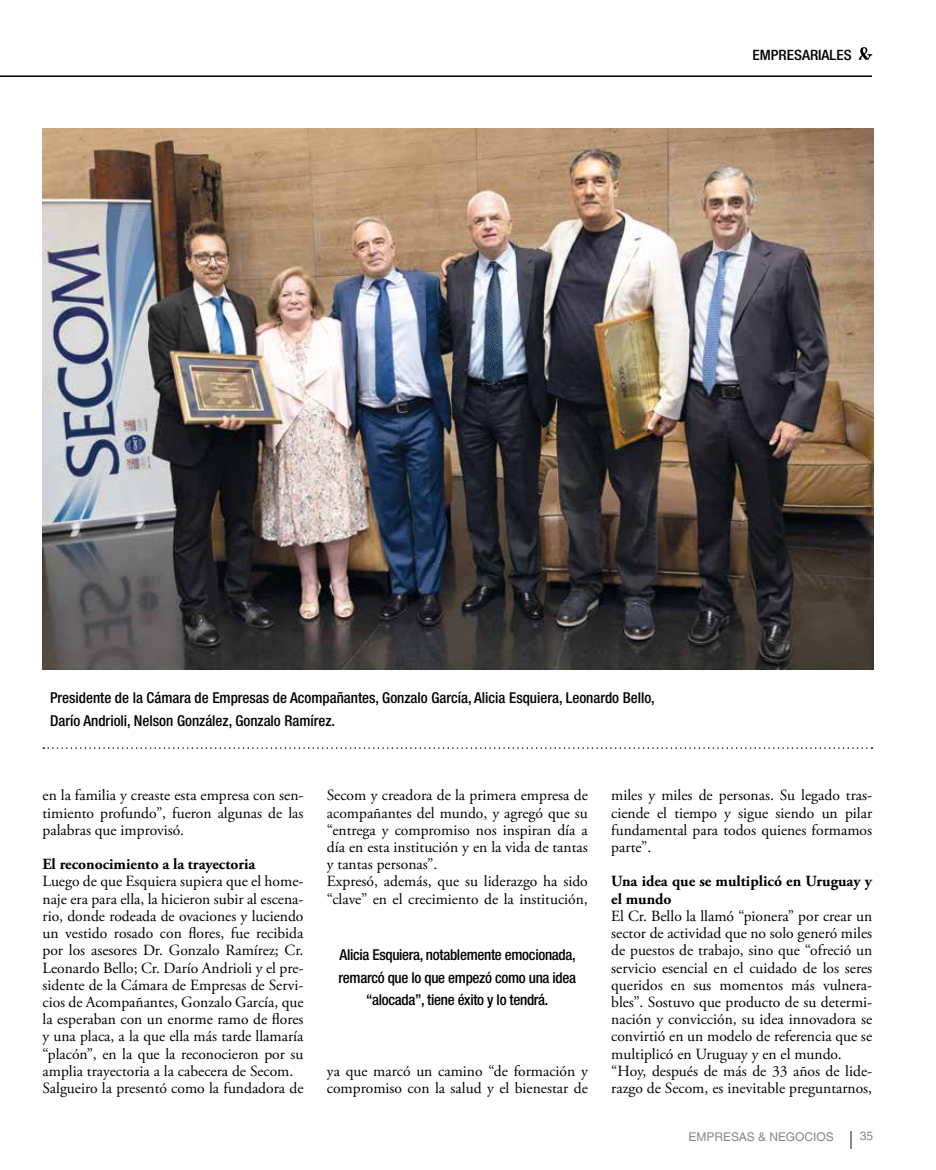
<style>
.page{position:relative;width:936px;height:1170px;background:#fff}
.page>*{position:absolute;margin:0;border:0;box-sizing:border-box;transform-origin:0 0}
.t1{font:15.6px/17.2px "Adobe Garamond Pro";color:#000}
.t2{font:700 15.6px/17.2px "Adobe Garamond Pro";color:#000}
.t3{font:500 condensed 15px/22.5px "Helvetica Neue LT Std";color:#000}
.t4{font:500 condensed 15px/22.5px "Helvetica Neue LT Std";letter-spacing:-.02em;color:#000;text-align:center}
.t5{font:500 condensed 14.25px "Helvetica Neue";color:#000;scale:1.07 1}
.t6{font:12px "Helvetica LT Std";color:#8c8682}
</style>
<div class="page">
<svg style="left:850px;top:1131px;width:1px;height:17px"></svg>
<svg style="left:858px;top:47px;width:14px;height:13px"></svg>
<hr style="left:0;top:75px;width:872px;height:2px;background:#000">
<img style="left:43px;top:129px;width:830px;height:540px">
<svg style="left:43px;top:747px;width:829px;height:1px"></svg>
<p class="t5" style="left:752px;top:46px;width:94px">EMPRESARIALES</p>
<p class="t3" style="left:50px;top:686px;width:606px">Presidente de la Cámara de Empresas de Acompañantes, Gonzalo García, Alicia Esquiera, Leonardo Bello,<br>Darío Andrioli, Nelson González, Gonzalo Ramírez.</p>
<p class="t1" style="left:43px;top:787px;width:262px;text-align:justify">en la familia y creaste esta empresa con sen&shy;timiento profundo”, fueron algunas de las palabras que improvisó.</p>
<p class="t2" style="left:43px;top:855px;width:214px">El reconocimiento a la trayectoria</p>
<p class="t1" style="left:43px;top:873px;width:262px">Luego de que Esquiera supiera que el home&shy;naje era para ella, la hicieron subir al escena&shy;rio, donde rodeada de ovaciones y luciendo un vestido rosado con flores, fue recibida por los asesores Dr. Gonzalo Ramírez; Cr.<br>Leonardo Bello; Cr. Darío Andrioli y el pre&shy;sidente de la Cámara de Empresas de Servi&shy;cios de Acompañantes, Gonzalo García, que la esperaban con un enorme ramo de flores y una placa, a la que ella más tarde llamaría “placón”, en la que la reconocieron por su amplia trayectoria a la cabecera de Secom.<br>Salgueiro la presentó como la fundadora de</p>
<p class="t1" style="left:327px;top:787px;width:262px">Secom y creadora de la primera empresa de acompañantes del mundo, y agregó que su “entrega y compromiso nos inspiran día a día en esta institución y en la vida de tantas y tantas personas”.<br>Expresó, además, que su liderazgo ha sido “clave” en el crecimiento de la institución,</p>
<p class="t4" style="left:338px;top:943px;width:239px">Alicia Esquiera, notablemente emocionada, remarcó que lo que empezó como una idea “alocada”, tiene éxito y lo tendrá.</p>
<p class="t1" style="left:327px;top:1062px;width:262px">ya que marcó un camino “de formación y compromiso con la salud y el bienestar de</p>
<p class="t1" style="left:611px;top:787px;width:262px;text-align:justify">miles y miles de personas. Su legado tras&shy;ciende el tiempo y sigue siendo un pilar fundamental para todos quienes formamos parte”.</p>
<p class="t2" style="left:611px;top:873px;width:262px">Una idea que se multiplicó en Uruguay y el mundo</p>
<p class="t1" style="left:611px;top:907px;width:262px">El Cr. Bello la llamó “pionera” por crear un sector de actividad que no solo generó miles de puestos de trabajo, sino que “ofreció un servicio esencial en el cuidado de los seres queridos en sus momentos más vulnera&shy;bles”. Sostuvo que producto de su determi&shy;nación y convicción, su idea innovadora se convirtió en un modelo de referencia que se multiplicó en Uruguay y en el mundo. “Hoy, después de más de 33 años de lide&shy;razgo de Secom, es inevitable preguntarnos,</p>
<p class="t6" style="left:688px;top:1129px;width:147px">EMPRESAS &amp; NEGOCIOS</p>
<p class="t6" style="left:859px;top:1129px;width:15px">35</p>
</div>
